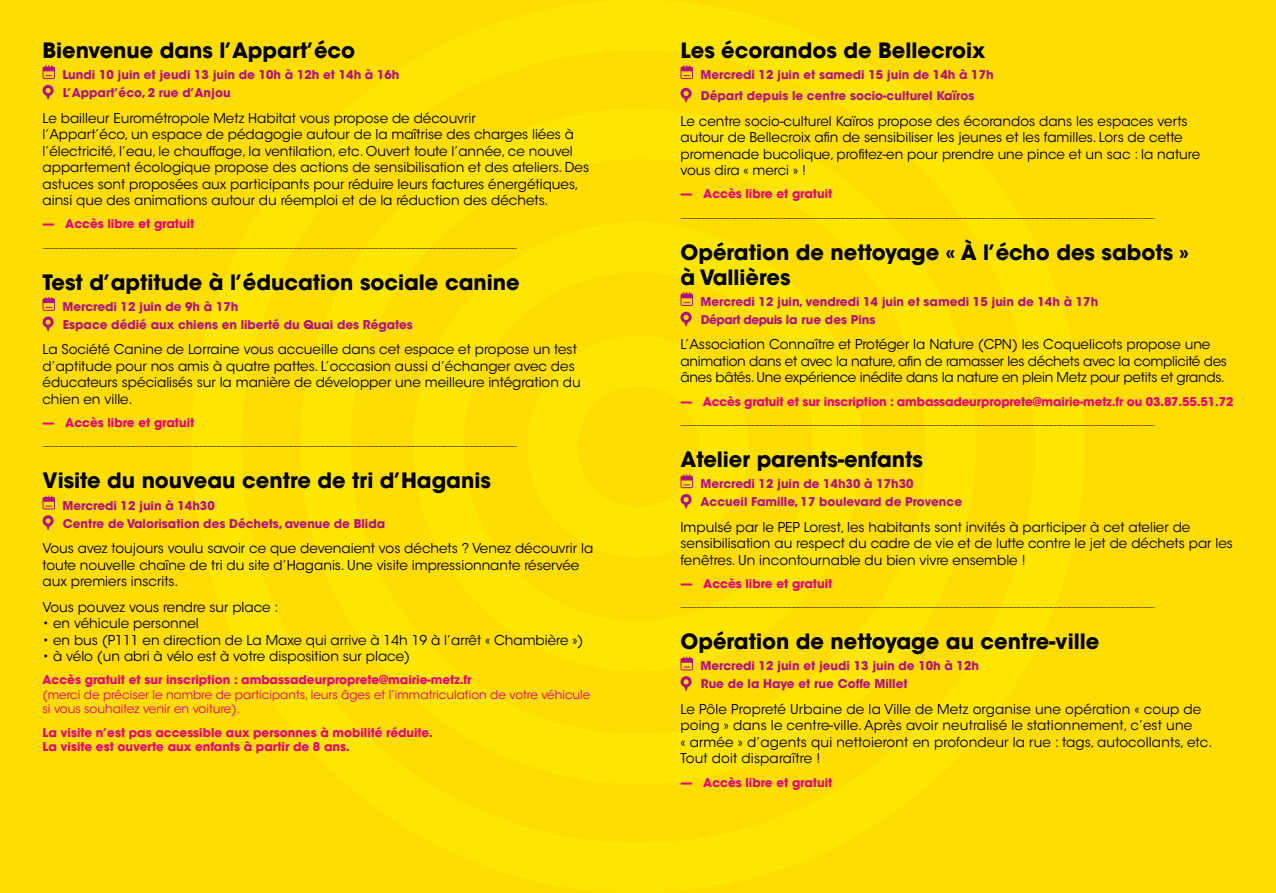
<style>
.page{position:relative;width:1276px;height:893px;background:#fd0}
.page>*{position:absolute;margin:0;border:0;box-sizing:border-box;transform-origin:0 0}
.t1{font:700 21px/25.2px "ITC Avant Garde Std";color:#000}
.t2{font:13.5px/16.5px "ITC Avant Garde Std";color:#000}
.t3{font:13.5px/16.5px "ITC Avant Garde Std";letter-spacing:-.02em;color:#000}
.t4{font:700 12px/18px "ITC Avant Garde Std";color:#b1127f}
.t5{font:700 12px/14.4px "ITC Avant Garde Std";color:#e6007d}
.t6{font:12px/14.4px "ITC Avant Garde Std";color:#e6007d}
.t7{font:5.55px "ITC Avant Garde Std";color:#000}
</style>
<div class="page">
<svg style="left:43px;top:65px;width:12px;height:14px"></svg>
<svg style="left:43px;top:85px;width:11px;height:15px"></svg>
<svg style="left:43px;top:297px;width:12px;height:35px"></svg>
<svg style="left:43px;top:496px;width:12px;height:13px"></svg>
<svg style="left:43px;top:515px;width:11px;height:15px"></svg>
<svg style="left:680px;top:65px;width:13px;height:14px"></svg>
<svg style="left:680px;top:88px;width:11px;height:15px"></svg>
<svg style="left:680px;top:292px;width:13px;height:14px"></svg>
<svg style="left:680px;top:312px;width:11px;height:15px"></svg>
<svg style="left:680px;top:474px;width:13px;height:14px"></svg>
<svg style="left:680px;top:494px;width:11px;height:15px"></svg>
<svg style="left:680px;top:656px;width:13px;height:14px"></svg>
<svg style="left:680px;top:676px;width:11px;height:15px"></svg>
<h1 class="t1" style="left:43px;top:38px;width:314px">Bienvenue dans l’Appart’éco</h1>
<p class="t4" style="left:62px;top:66px;width:339px">Lundi 10 juin et jeudi 13 juin de 10h à 12h et 14h à 16h<br>L’Appart’éco, 2 rue d’Anjou</p>
<p class="t2" style="left:43px;top:110px;width:548px">Le bailleur Eurométropole Metz Habitat vous propose de découvrir<br>l’Appart’éco, un espace de pédagogie autour de la maîtrise des charges liées à l’électricité, l’eau, le chauffage, la ventilation, etc. Ouvert toute l’année, ce nouvel appartement écologique propose des actions de sensibilisation et des ateliers. Des astuces sont proposées aux participants pour réduire leurs factures énergétiques, ainsi que des animations autour du réemploi et de la réduction des déchets.</p>
<p class="t5" style="left:43px;top:217px;width:153px">— Accès libre et gratuit</p>
<p class="t7" style="left:43px;top:244px;width:476px">——————————— ——————————— ——————————— ——————————— ——— ——————————— ——————————— ——————————— ——————————— ——————————— ———</p>
<h1 class="t1" style="left:43px;top:269px;width:478px">Test d’aptitude à l’éducation sociale canine</h1>
<p class="t4" style="left:62px;top:297px;width:352px">Mercredi 12 juin de 9h à 17h<br>Espace dédié aux chiens en liberté du Quai des Régates</p>
<p class="t2" style="left:43px;top:341px;width:540px">La Société Canine de Lorraine vous accueille dans cet espace et propose un test d’aptitude pour nos amis à quatre pattes. L’occasion aussi d’échanger avec des éducateurs spécialisés sur la manière de développer une meilleure intégration du chien en ville.</p>
<p class="t5" style="left:43px;top:415px;width:153px">— Accès libre et gratuit</p>
<p class="t7" style="left:43px;top:443px;width:476px">——————————— ——————————— ——————————— ——————————— ——— ——————————— ——————————— ——————————— ——————————— ——————————— ———</p>
<h1 class="t1" style="left:43px;top:468px;width:450px">Visite du nouveau centre de tri d’Haganis</h1>
<p class="t4" style="left:62px;top:496px;width:324px">Mercredi 12 juin à 14h30<br>Centre de Valorisation des Déchets, avenue de Blida</p>
<p class="t2" style="left:43px;top:540px;width:552px">Vous avez toujours voulu savoir ce que devenaient vos déchets ? Venez découvrir la toute nouvelle chaîne de tri du site d’Haganis. Une visite impressionnante réservée aux premiers inscrits.</p>
<p class="t2" style="left:43px;top:598px;width:237px">Vous pouvez vous rendre sur place :</p>
<p class="t2" style="left:43px;top:615px;width:158px">• en véhicule personnel</p>
<p class="t2" style="left:43px;top:631px;width:542px">• en bus (P111 en direction de La Maxe qui arrive à 14h 19 à l’arrêt « Chambière »)</p>
<p class="t2" style="left:43px;top:648px;width:369px">• à vélo (un abri à vélo est à votre disposition sur place)</p>
<p class="t5" style="left:43px;top:673px;width:431px">Accès gratuit et sur inscription : ambassadeurproprete@mairie-metz.fr</p>
<p class="t6" style="left:43px;top:687px;width:549px">(merci de préciser le nombre de participants, leurs âges et l’immatriculation de votre véhicule si vous souhaitez venir en voiture).</p>
<p class="t5" style="left:43px;top:725px;width:392px">La visite n’est pas accessible aux personnes à mobilité réduite.<br>La visite est ouverte aux enfants à partir de 8 ans.</p>
<h1 class="t1" style="left:680px;top:38px;width:306px">Les écorandos de Bellecroix</h1>
<p class="t4" style="left:700px;top:64px;width:295px;line-height:21px">Mercredi 12 juin et samedi 15 juin de 14h à 17h<br>Départ depuis le centre socio-culturel Kaïros</p>
<p class="t2" style="left:680px;top:113px;width:521px">Le centre socio-culturel Kaïros propose des écorandos dans les espaces verts autour de Bellecroix afin de sensibiliser les jeunes et les familles. Lors de cette promenade bucolique, profitez-en pour prendre une pince et un sac : la nature vous dira « merci » !</p>
<p class="t5" style="left:680px;top:187px;width:153px">— Accès libre et gratuit</p>
<p class="t7" style="left:680px;top:214px;width:476px">——————————— ——————————— ——————————— ——————————— ——— ——————————— ——————————— ——————————— ——————————— ——————————— ———</p>
<h1 class="t1" style="left:680px;top:239px;width:509px">Opération de nettoyage « À l’écho des sabots » à Vallières</h1>
<p class="t4" style="left:700px;top:292px;width:399px">Mercredi 12 juin, vendredi 14 juin et samedi 15 juin de 14h à 17h<br>Départ depuis la rue des Pins</p>
<p class="t3" style="left:680px;top:337px;width:548px">L’Association Connaître et Protéger la Nature (CPN) les Coquelicots propose une animation dans et avec la nature, afin de ramasser les déchets avec la complicité des ânes bâtés. Une expérience inédite dans la nature en plein Metz pour petits et grands.</p>
<p class="t5" style="left:680px;top:394px;width:554px">— Accès gratuit et sur inscription : ambassadeurproprete@mairie-metz.fr ou 03.87.55.51.72</p>
<p class="t7" style="left:680px;top:422px;width:476px">——————————— ——————————— ——————————— ——————————— ——— ——————————— ——————————— ——————————— ——————————— ——————————— ———</p>
<h1 class="t1" style="left:680px;top:447px;width:244px">Atelier parents-enfants</h1>
<p class="t4" style="left:700px;top:475px;width:263px">Mercredi 12 juin de 14h30 à 17h30<br>Accueil Famille, 17 boulevard de Provence</p>
<p class="t2" style="left:680px;top:519px;width:554px">Impulsé par le PEP Lorest, les habitants sont invités à participer à cet atelier de sensibilisation au respect du cadre de vie et de lutte contre le jet de déchets par les fenêtres. Un incontournable du bien vivre ensemble !</p>
<p class="t5" style="left:680px;top:576px;width:153px">— Accès libre et gratuit</p>
<p class="t7" style="left:680px;top:604px;width:476px">——————————— ——————————— ——————————— ——————————— ——— ——————————— ——————————— ——————————— ——————————— ——————————— ———</p>
<h1 class="t1" style="left:680px;top:629px;width:420px">Opération de nettoyage au centre-ville</h1>
<p class="t4" style="left:700px;top:657px;width:280px">Mercredi 12 juin et jeudi 13 juin de 10h à 12h<br>Rue de la Haye et rue Coffe Millet</p>
<p class="t2" style="left:680px;top:701px;width:533px">Le Pôle Propreté Urbaine de la Ville de Metz organise une opération « coup de poing » dans le centre-ville. Après avoir neutralisé le stationnement, c’est une<br>« armée » d’agents qui nettoieront en profondeur la rue : tags, autocollants, etc.<br>Tout doit disparaître !</p>
<p class="t5" style="left:680px;top:775px;width:153px">— Accès libre et gratuit</p>
</div>
